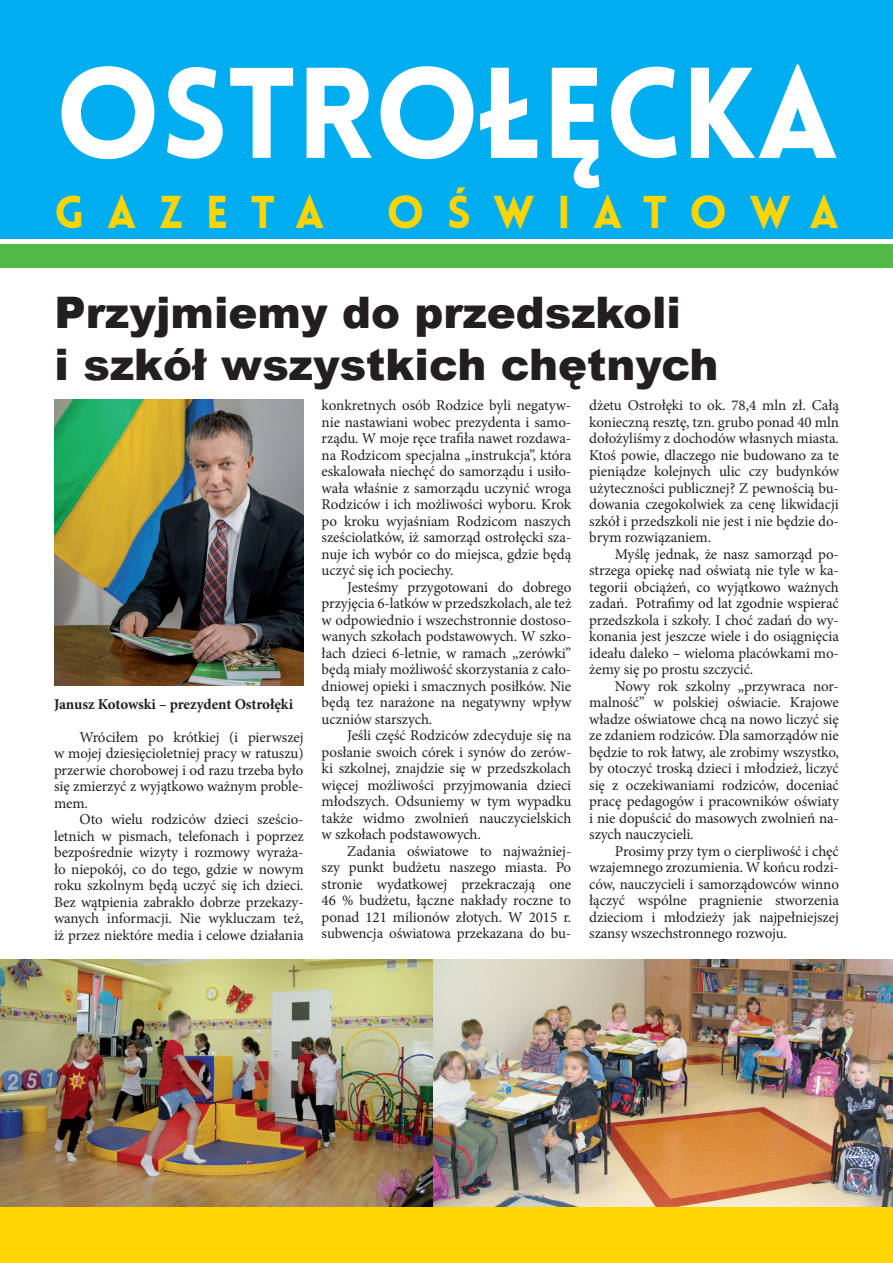
<style>
.page{position:relative;width:893px;height:1263px;background:#fff}
.page>*{position:absolute;margin:0;border:0;box-sizing:border-box;transform-origin:0 0}
.t1{font:900 126px "Lovelo";color:#fff}
.t2{font:900 45px "Lovelo";letter-spacing:.5em;color:#fed503}
.t3{font:900 43.5px/52.2px "Arial";color:#231f20}
.t4{font:15px/16.5px "Minion Pro";letter-spacing:-.005em;color:#231f20;text-align:justify}
.t5{font:700 15px "Minion Pro";letter-spacing:-.01em;color:#231f20}
</style>
<div class="page">
<div style="left:0;top:0;width:893px;height:239px;background:#00aeef"></div>
<div style="left:0;top:1206px;width:893px;height:57px;background:#fed503"></div>
<div style="left:0;top:244px;width:893px;height:24px;background:#51b948"></div>
<img style="left:54px;top:399px;width:249px;height:286px">
<img style="left:0;top:959px;width:893px;height:247px">
<h1 class="t1" style="left:55px;top:35px;width:786px">OSTROŁĘCKA</h1>
<h2 class="t2" style="left:55px;top:184px;width:272px">GAZETA</h2>
<h2 class="t2" style="left:387px;top:184px;width:454px">OŚWIATOWA</h2>
<h3 class="t3" style="left:55px;top:285px;width:666px">Przyjmiemy do przedszkoli<br>i szkół wszystkich chętnych</h3>
<p class="t5" style="left:54px;top:693px;width:241px">Janusz Kotowski – prezydent Ostrołęki</p>
<p class="t4" style="left:54px;top:729px;width:251px;text-indent:26px">Wróciłem po krótkiej (i pierwszej w mojej dziesięcioletniej pracy w ratuszu) przerwie chorobowej i od razu trzeba było się zmierzyć z wyjątkowo ważnym proble&shy;mem.</p>
<p class="t4" style="left:54px;top:811px;width:251px;text-indent:26px">Oto wielu rodziców dzieci sześcio&shy;letnich w pismach, telefonach i poprzez bezpośrednie wizyty i rozmowy wyraża&shy;ło niepokój, co do tego, gdzie w nowym roku szkolnym będą uczyć się ich dzieci.<br>Bez wątpienia zabrakło dobrze przekazy&shy;wanych informacji. Nie wykluczam też, iż przez niektóre media i celowe działania</p>
<p class="t4" style="left:322px;top:397px;width:251px">konkretnych osób Rodzice byli negatyw&shy;nie nastawiani wobec prezydenta i samo&shy;rządu. W moje ręce trafiła nawet rozdawa&shy;na Rodzicom specjalna „instrukcja”, która eskalowała niechęć do samorządu i usiło&shy;wała właśnie z samorządu uczynić wroga Rodziców i ich możliwości wyboru. Krok po kroku wyjaśniam Rodzicom naszych sześciolatków, iż samorząd ostrołęcki sza&shy;nuje ich wybór co do miejsca, gdzie będą uczyć się ich pociechy.</p>
<p class="t4" style="left:322px;top:579px;width:251px;text-indent:26px">Jesteśmy przygotowani do dobrego przyjęcia 6-latków w przedszkolach, ale też w odpowiednio i wszechstronnie dostoso&shy;wanych szkołach podstawowych. W szko&shy;łach dzieci 6-letnie, w ramach „zerówki” będą miały możliwość skorzystania z cało&shy;dniowej opieki i smacznych posiłków. Nie będą tez narażone na negatywny wpływ uczniów starszych.</p>
<p class="t4" style="left:322px;top:727px;width:251px;text-indent:26px">Jeśli część Rodziców zdecyduje się na posłanie swoich córek i synów do zerów&shy;ki szkolnej, znajdzie się w przedszkolach więcej możliwości przyjmowania dzieci młodszych. Odsuniemy w tym wypadku także widmo zwolnień nauczycielskich w szkołach podstawowych.</p>
<p class="t4" style="left:322px;top:843px;width:251px;text-indent:26px">Zadania oświatowe to najważniej&shy;szy punkt budżetu naszego miasta. Po stronie wydatkowej przekraczają one 46 % budżetu, łączne nakłady roczne to ponad 121 milionów złotych. W 2015 r. subwencja oświatowa przekazana do bu-</p>
<p class="t4" style="left:589px;top:397px;width:251px">dżetu Ostrołęki to ok. 78,4 mln zł. Całą konieczną resztę, tzn. grubo ponad 40 mln dołożyliśmy z dochodów własnych miasta.<br>Ktoś powie, dlaczego nie budowano za te pieniądze kolejnych ulic czy budynków użyteczności publicznej? Z pewnością bu&shy;dowania czegokolwiek za cenę likwidacji szkół i przedszkoli nie jest i nie będzie do&shy;brym rozwiązaniem.</p>
<p class="t4" style="left:589px;top:546px;width:251px;text-indent:26px">Myślę jednak, że nasz samorząd po&shy;strzega opiekę nad oświatą nie tyle w ka&shy;tegorii obciążeń, co wyjątkowo ważnych zadań. Potrafimy od lat zgodnie wspierać przedszkola i szkoły. I choć zadań do wy&shy;konania jest jeszcze wiele i do osiągnięcia ideału daleko – wieloma placówkami mo&shy;żemy się po prostu szczycić.</p>
<p class="t4" style="left:589px;top:678px;width:251px;text-indent:26px">Nowy rok szkolny „przywraca nor&shy;malność” w polskiej oświacie. Krajowe władze oświatowe chcą na nowo liczyć się ze zdaniem rodziców. Dla samorządów nie będzie to rok łatwy, ale zrobimy wszystko, by otoczyć troską dzieci i młodzież, liczyć się z oczekiwaniami rodziców, doceniać pracę pedagogów i pracowników oświaty i nie dopuścić do masowych zwolnień na&shy;szych nauczycieli.</p>
<p class="t4" style="left:589px;top:843px;width:251px;text-indent:26px">Prosimy przy tym o cierpliwość i chęć wzajemnego zrozumienia. W końcu rodzi&shy;ców, nauczycieli i samorządowców winno łączyć wspólne pragnienie stworzenia dzieciom i młodzieży jak najpełniejszej szansy wszechstronnego rozwoju.</p>
</div>
